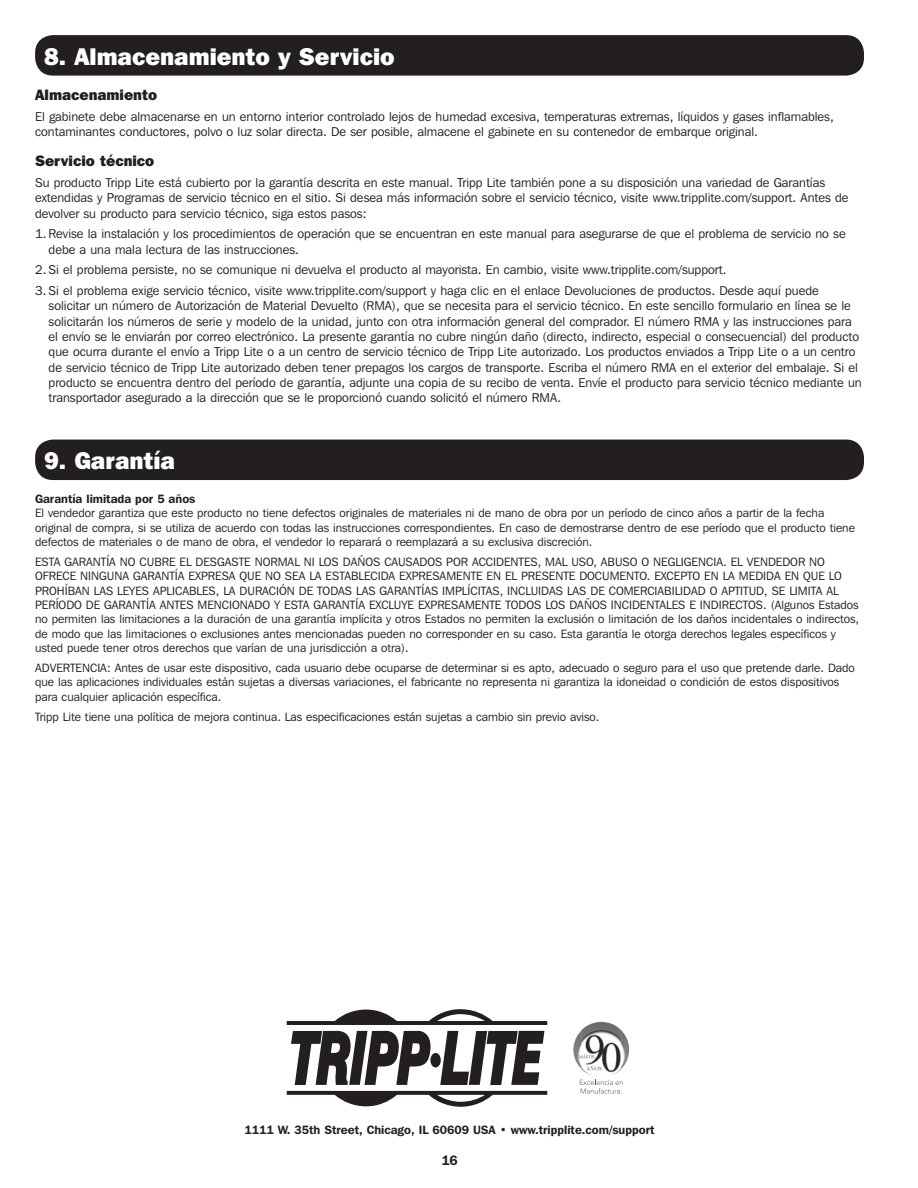
<style>
.page{position:relative;width:918px;height:1188px;background:#fff}
.page>*{position:absolute;margin:0;border:0;box-sizing:border-box;transform-origin:0 0}
.t1{font:800 24px "Franklin Gothic IT Cby BT";color:#fff}
.t2{font:800 15px "Franklin Gothic IT Cby BT";color:#231f20}
.t3{font:600 13.5px "Franklin Gothic IT Cby BT";color:#231f20}
.t4{font:12.75px/15.3px "Franklin Gothic IT Cby BT";color:#231f20}
.t5{font:12px/14.4px "Franklin Gothic IT Cby BT";color:#231f20}
.t6{font:600 12px "Franklin Gothic IT Cby BT";color:#231f20}
</style>
<div class="page">
<div style="left:35px;top:35px;width:829px;height:41px;background:#231f20;border-radius:18px"></div>
<div style="left:35px;top:440px;width:829px;height:40px;background:#231f20;border-radius:18px"></div>
<div style="left:430px;top:1053px;width:11px;height:14px;background:#231f20;border-radius:50%"></div>
<svg style="left:291px;top:1031px;width:140px;height:54px"></svg>
<svg style="left:440px;top:1031px;width:104px;height:54px"></svg>
<svg style="left:287px;top:1009px;width:260px;height:16px"></svg>
<svg style="left:287px;top:1091px;width:260px;height:16px"></svg>
<img style="left:581px;top:1022px;width:31px;height:54px">
<img style="left:573px;top:1031px;width:8px;height:37px">
<img style="left:621px;top:1030px;width:8px;height:39px">
<svg style="left:580px;top:1079px;width:43px;height:15px"></svg>
<svg style="left:579px;top:1054px;width:16px;height:4px"></svg>
<h1 class="t1" style="left:44px;top:41px;width:352px">8. Almacenamiento y Servicio</h1>
<p class="t2" style="left:35px;top:85px;width:124px">Almacenamiento</p>
<p class="t4" style="left:35px;top:109px;width:800px">El gabinete debe almacenarse en un entorno interior controlado lejos de humedad excesiva, temperaturas extremas, líquidos y gases inflamables, contaminantes conductores, polvo o luz solar directa. De ser posible, almacene el gabinete en su contenedor de embarque original.</p>
<p class="t2" style="left:35px;top:151px;width:121px">Servicio técnico</p>
<p class="t4" style="left:35px;top:175px;width:815px">Su producto Tripp Lite está cubierto por la garantía descrita en este manual. Tripp Lite también pone a su disposición una variedad de Garantías extendidas y Programas de servicio técnico en el sitio. Si desea más información sobre el servicio técnico, visite www.tripplite.com/support. Antes de devolver su producto para servicio técnico, siga estos pasos:</p>
<p class="t4" style="left:49px;top:226px;width:799px;text-indent:-13px">1. Revise la instalación y los procedimientos de operación que se encuentran en este manual para asegurarse de que el problema de servicio no se debe a una mala lectura de las instrucciones.</p>
<p class="t4" style="left:35px;top:262px;width:693px">2. Si el problema persiste, no se comunique ni devuelva el producto al mayorista. En cambio, visite www.tripplite.com/support.</p>
<p class="t4" style="left:49px;top:283px;width:815px;text-indent:-14px">3. Si el problema exige servicio técnico, visite www.tripplite.com/support y haga clic en el enlace Devoluciones de productos. Desde aquí puede solicitar un número de Autorización de Material Devuelto (RMA), que se necesita para el servicio técnico. En este sencillo formulario en línea se le solicitarán los números de serie y modelo de la unidad, junto con otra información general del comprador. El número RMA y las instrucciones para el envío se le enviarán por correo electrónico. La presente garantía no cubre ningún daño (directo, indirecto, especial o consecuencial) del producto que ocurra durante el envío a Tripp Lite o a un centro de servicio técnico de Tripp Lite autorizado. Los productos enviados a Tripp Lite o a un centro de servicio técnico de Tripp Lite autorizado deben tener prepagos los cargos de transporte. Escriba el número RMA en el exterior del embalaje. Si el producto se encuentra dentro del período de garantía, adjunte una copia de su recibo de venta. Envíe el producto para servicio técnico mediante un transportador asegurado a la dirección que se le proporcionó cuando solicitó el número RMA.</p>
<h1 class="t1" style="left:44px;top:446px;width:132px">9. Garantía</h1>
<p class="t6" style="left:35px;top:491px;width:162px">Garantía limitada por 5 años</p>
<p class="t5" style="left:35px;top:506px;width:821px">El vendedor garantiza que este producto no tiene defectos originales de materiales ni de mano de obra por un período de cinco años a partir de la fecha original de compra, si se utiliza de acuerdo con todas las instrucciones correspondientes. En caso de demostrarse dentro de ese período que el producto tiene defectos de materiales o de mano de obra, el vendedor lo reparará o reemplazará a su exclusiva discreción.</p>
<p class="t5" style="left:35px;top:554px;width:826px">ESTA GARANTÍA NO CUBRE EL DESGASTE NORMAL NI LOS DAÑOS CAUSADOS POR ACCIDENTES, MAL USO, ABUSO O NEGLIGENCIA. EL VENDEDOR NO OFRECE NINGUNA GARANTÍA EXPRESA QUE NO SEA LA ESTABLECIDA EXPRESAMENTE EN EL PRESENTE DOCUMENTO. EXCEPTO EN LA MEDIDA EN QUE LO PROHÍBAN LAS LEYES APLICABLES, LA DURACIÓN DE TODAS LAS GARANTÍAS IMPLÍCITAS, INCLUIDAS LAS DE COMERCIABILIDAD O APTITUD, SE LIMITA AL PERÍODO DE GARANTÍA ANTES MENCIONADO Y ESTA GARANTÍA EXCLUYE EXPRESAMENTE TODOS LOS DAÑOS INCIDENTALES E INDIRECTOS. (Algunos Estados no permiten las limitaciones a la duración de una garantía implícita y otros Estados no permiten la exclusión o limitación de los daños incidentales o indirectos, de modo que las limitaciones o exclusiones antes mencionadas pueden no corresponder en su caso. Esta garantía le otorga derechos legales específicos y usted puede tener otros derechos que varían de una jurisdicción a otra).</p>
<p class="t5" style="left:35px;top:660px;width:821px">ADVERTENCIA: Antes de usar este dispositivo, cada usuario debe ocuparse de determinar si es apto, adecuado o seguro para el uso que pretende darle. Dado que las aplicaciones individuales están sujetas a diversas variaciones, el fabricante no representa ni garantiza la idoneidad o condición de estos dispositivos para cualquier aplicación específica.</p>
<p class="t5" style="left:35px;top:709px;width:566px">Tripp Lite tiene una política de mejora continua. Las especificaciones están sujetas a cambio sin previo aviso.</p>
<p class="t6" style="left:245px;top:1122px;width:412px">1111 W. 35th Street, Chicago, IL 60609 USA • www.tripplite.com/support</p>
<p class="t3" style="left:441px;top:1152px;width:18px">16</p>
</div>
